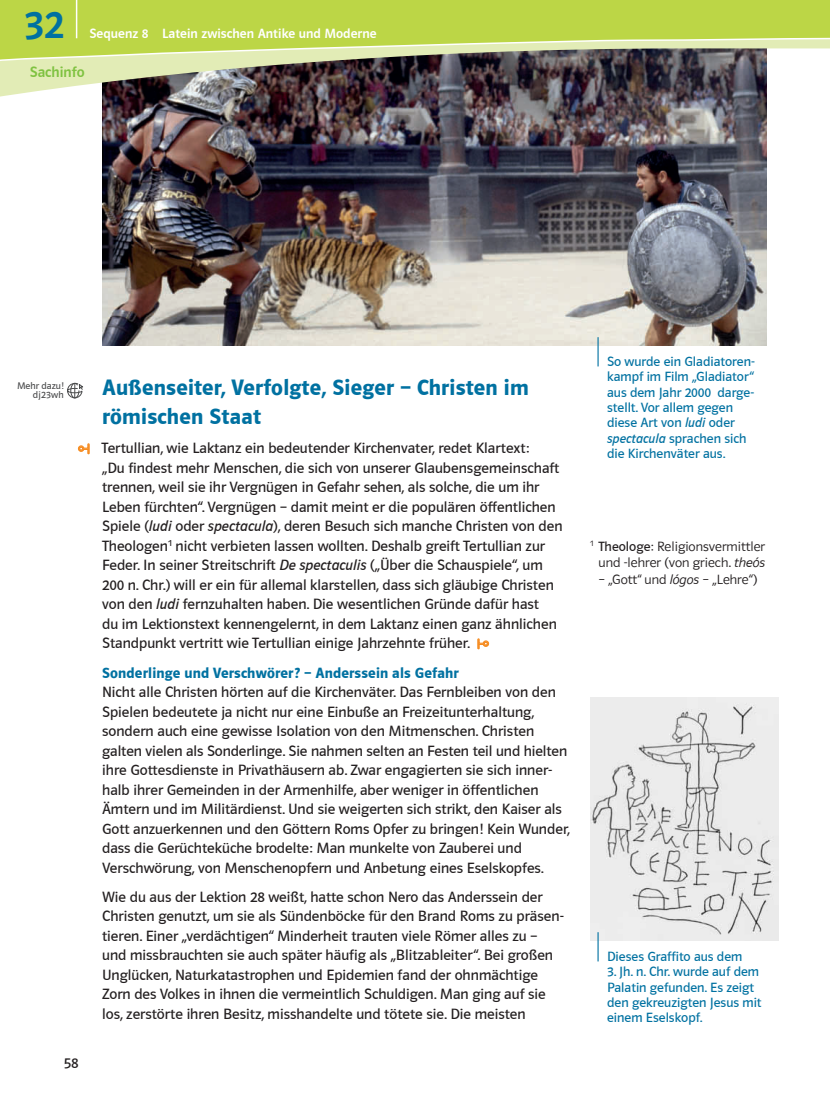
<style>
.page{position:relative;width:830px;height:1106px;background:#fff}
.page>*{position:absolute;margin:0;border:0;box-sizing:border-box;transform-origin:0 0}
.t1{font:42px "Polo 22 K Krftg";color:#0071a1}
.t2{font:22.5px/29.2px "Polo CE11 K Hfett";letter-spacing:.01em;color:#0071a1}
.t3{font:15px/19.5px "Polo CE11 K Buch";color:#231f20}
.t4{font:15px "Polo CE11 K Hfett";letter-spacing:.01em;color:#0071a1}
.t5{font:15px "Polo CE11 K Krftg";color:#7fc241}
.t6{font:13.5px/15.5px "Polo CE11 K Buch";color:#0071a1}
.t7{font:13.5px/16.5px "Polo CE11 K Leicht";color:#231f20;text-align:right}
.t8{font:13.5px "Polo CE11 K Krftg";letter-spacing:.005em;color:#fff}
.t9{font:9.75px/9.8px "Polo CE11 K Buch";color:#4b4c4d;text-align:right}
.s1{font-style:italic}
.s2{font-family:"Polo CE11 K Buch"}
.s3{font-family:"Polo CE11 K Leicht Kursiv"}
</style>
<div class="page">
<img style="left:102px;top:99px;width:663px;height:247px">
<svg style="left:67px;top:383px;width:16px;height:15px"></svg>
<img style="left:590px;top:697px;width:188px;height:244px">
<svg style="left:597px;top:932px;width:1px;height:29px"></svg>
<svg style="left:597px;top:337px;width:1px;height:29px"></svg>
<img style="left:0;top:92px;width:767px;height:7px">
<svg style="left:0;top:0;width:830px;height:92px;background:#a3af61"></svg>
<svg style="left:477px;top:638px;width:11px;height:11px"></svg>
<svg style="left:78px;top:443px;width:11px;height:11px"></svg>
<h1 class="t1" style="left:24px;top:2px;width:41px">32</h1>
<p class="t8" style="left:89px;top:26px;width:289px">Sequenz 8 Latein zwischen Antike und Moderne</p>
<p class="t5" style="left:30px;top:63px;width:56px">Sachinfo</p>
<p class="t9" style="left:17px;top:380px;width:48px">Mehr dazu! dj23wh</p>
<h2 class="t2" style="left:102px;top:373px;width:428px">Außenseiter, Verfolgte, Sieger – Christen im römischen Staat</h2>
<p class="t3" style="left:102px;top:439px;width:462px">Tertullian, wie Laktanz ein bedeutender Kirchenvater, redet Klartext:<br>„Du -findest mehr Menschen, die sich von unserer Glaubensgemeinschaft trennen, weil sie ihr Vergnügen in Gefahr sehen, als solche, die um ihr Leben fürchten“. Vergnügen – damit meint er die populären öffentlichen Spiele (<span class="s1">ludi</span> oder <span class="s1">spectacula</span>), deren Besuch sich manche Christen von den Theologen<sup>1</sup> nicht verbieten lassen wollten. Deshalb greift Tertullian zur Feder. In seiner Streitschrift <span class="s1">De spectaculis</span> („Über die Schauspiele“, um 200 n. Chr.) will er ein für allemal klarstellen, dass sich gläubige Christen von den <span class="s1">ludi</span> fernzuhalten haben. Die wesentlichen Gründe dafür hast<br>du im Lektionstext kennengelernt, in dem Laktanz einen ganz ähnlichen Standpunkt vertritt wie Tertullian einige Jahrzehnte früher.</p>
<p class="t4" style="left:102px;top:664px;width:358px">Sonderlinge und Verschwörer? – Anderssein als Gefahr</p>
<p class="t3" style="left:102px;top:682px;width:469px">Nicht alle Christen hörten auf die Kirchenväter. Das Fernbleiben von den Spielen bedeutete ja nicht nur eine Einbuße an Freizeitunterhaltung, sondern auch eine gewisse Isolation von den Mitmenschen. Christen galten vielen als Sonderlinge. Sie nahmen selten an Festen teil und hielten ihre Gottesdienste in Privathäusern ab. Zwar engagierten sie sich inner&shy;halb ihrer Gemeinden in der Armenhilfe, aber weniger in öffentlichen Ämtern und im Militärdienst. Und sie weigerten sich strikt, den Kaiser als Gott anzuerkennen und den Göttern Roms Opfer zu bringen! Kein Wunder, dass die Gerüchteküche brodelte: Man munkelte von Zauberei und Verschwörung, von Menschenopfern und Anbetung eines Eselskopfes.</p>
<p class="t3" style="left:102px;top:887px;width:463px">Wie du aus der Lektion 28 weißt, hatte schon Nero das Anderssein der Christen genutzt, um sie als Sündenböcke für den Brand Roms zu präsen&shy;tieren. Einer „verdächtigen“ Minderheit trauten viele Römer alles zu – und missbrauchten sie auch später häufig als „Blitzableiter“. Bei großen Unglücken, Naturkatastrophen und Epidemien fand der ohnmächtige Zorn des Volkes in ihnen die vermeintlich Schuldigen. Man ging auf sie los, zerstörte ihren Besitz, misshandelte und tötete sie. Die meisten</p>
<p class="t3" style="left:64px;top:1053px;width:16px">58</p>
<p class="t6" style="left:607px;top:354px;width:149px">So wurde ein Gladiatoren&shy;kampf im Film „Gladiator“ aus dem Jahr 2000 darge&shy;stellt. Vor allem gegen diese Art von <span class="s1">ludi</span> oder <span class="s1">spectacula</span> sprachen sich die Kirchenväter aus.</p>
<p class="t7" style="left:590px;top:538px;width:176px"><sup>1</sup> <span class="s2">Theologe</span>: Religionsvermittler und -lehrer (von griech. <span class="s3">theós</span></p>
<p class="t7" style="left:598px;top:571px;width:160px">– „Gott“ und <span class="s3">lógos</span> – „Lehre“)</p>
<p class="t6" style="left:607px;top:948px;width:137px">Dieses Graffito aus dem</p>
<p class="t6" style="left:607px;top:964px;width:156px">3. Jh. n. Chr. wurde auf dem<br>Palatin gefunden. Es zeigt den gekreuzigten Jesus mit einem Eselskopf.</p>
</div>
